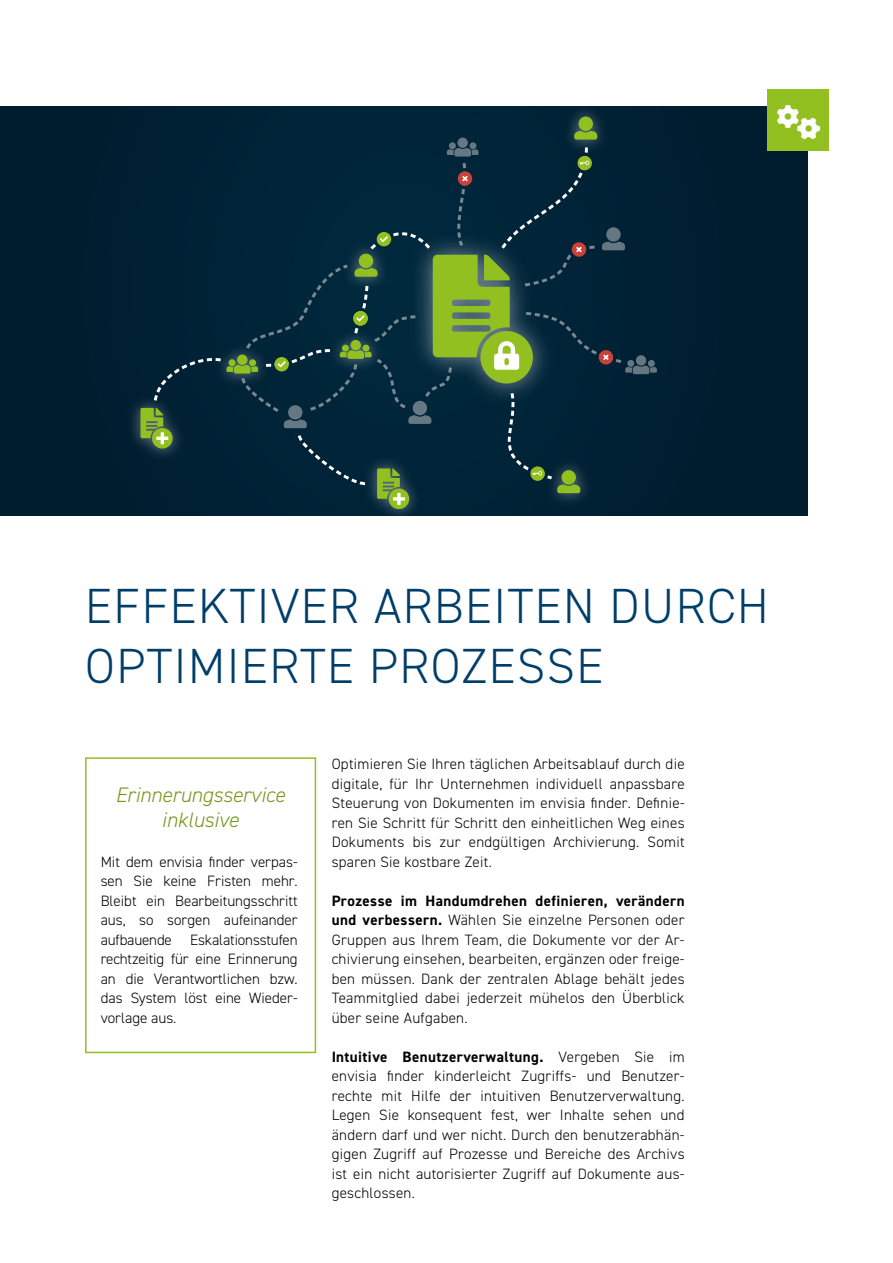
<style>
.page{position:relative;width:893px;height:1263px;background:#fff}
.page>*{position:absolute;margin:0;border:0;box-sizing:border-box;transform-origin:0 0}
.t1{font:300 49.5px/59.4px "DIN2014";letter-spacing:.03em;color:#003e6a}
.t2{font:italic 300 21px/25.2px "DIN2014";color:#72961a;text-align:center}
.t3{font:300 15px/19.5px "DIN2014";letter-spacing:.02em;color:#000;text-align:justify}
.s1{font-weight:700}
</style>
<div class="page">
<div style="left:85px;top:757px;width:231px;height:296px;border:2px solid #92c020"></div>
<div style="left:0;top:106px;width:808px;height:410px;background:#001d30"></div>
<img style="left:132px;top:404px;width:8px;height:40px">
<img style="left:380px;top:509px;width:35px;height:7px">
<img style="left:574px;top:110px;width:23px;height:7px">
<svg style="left:140px;top:117px;width:517px;height:392px"></svg>
<div style="left:767px;top:89px;width:62px;height:62px;background:#92c020"></div>
<h1 class="t1" style="left:85px;top:577px;width:685px">EFFEKTIVER ARBEITEN DURCH<br>OPTIMIERTE PROZESSE</h1>
<h2 class="t2" style="left:116px;top:782px;width:171px">Erinnerungsservice inklusive</h2>
<p class="t3" style="left:101px;top:852px;width:198px">Mit dem envisia finder verpas&shy;sen Sie keine Fristen mehr.<br>Bleibt ein Bearbeitungsschritt aus, so sorgen aufeinander aufbauende Eskalationsstufen rechtzeitig für eine Erinnerung an die Verantwortlichen bzw. das System löst eine Wieder&shy;vorlage aus.</p>
<p class="t3" style="left:332px;top:754px;width:354px">Optimieren Sie Ihren täglichen Arbeitsablauf durch die digitale, für Ihr Unternehmen individuell anpassbare Steuerung von Dokumenten im envisia finder. Definie&shy;ren Sie Schritt für Schritt den einheitlichen Weg eines Dokuments bis zur endgültigen Archivierung. Somit sparen Sie kostbare Zeit.</p>
<p class="t3" style="left:332px;top:891px;width:354px"><span class="s1">Prozesse im Handumdrehen definieren, verändern und verbessern.</span> Wählen Sie einzelne Personen oder Gruppen aus Ihrem Team, die Dokumente vor der Ar&shy;chivierung einsehen, bearbeiten, ergänzen oder freige&shy;ben müssen. Dank der zentralen Ablage behält jedes Teammitglied dabei jederzeit mühelos den Überblick über seine Aufgaben.</p>
<p class="t3" style="left:332px;top:1047px;width:354px"><span class="s1">Intuitive Benutzerverwaltung.</span> Vergeben Sie im envisia finder kinderleicht Zugriffs- und Benutzer&shy;rechte mit Hilfe der intuitiven Benutzerverwaltung.<br>Legen Sie konsequent fest, wer Inhalte sehen und ändern darf und wer nicht. Durch den benutzerabhän&shy;gigen Zugriff auf Prozesse und Bereiche des Archivs ist ein nicht autorisierter Zugriff auf Dokumente aus&shy;geschlossen.</p>
</div>
